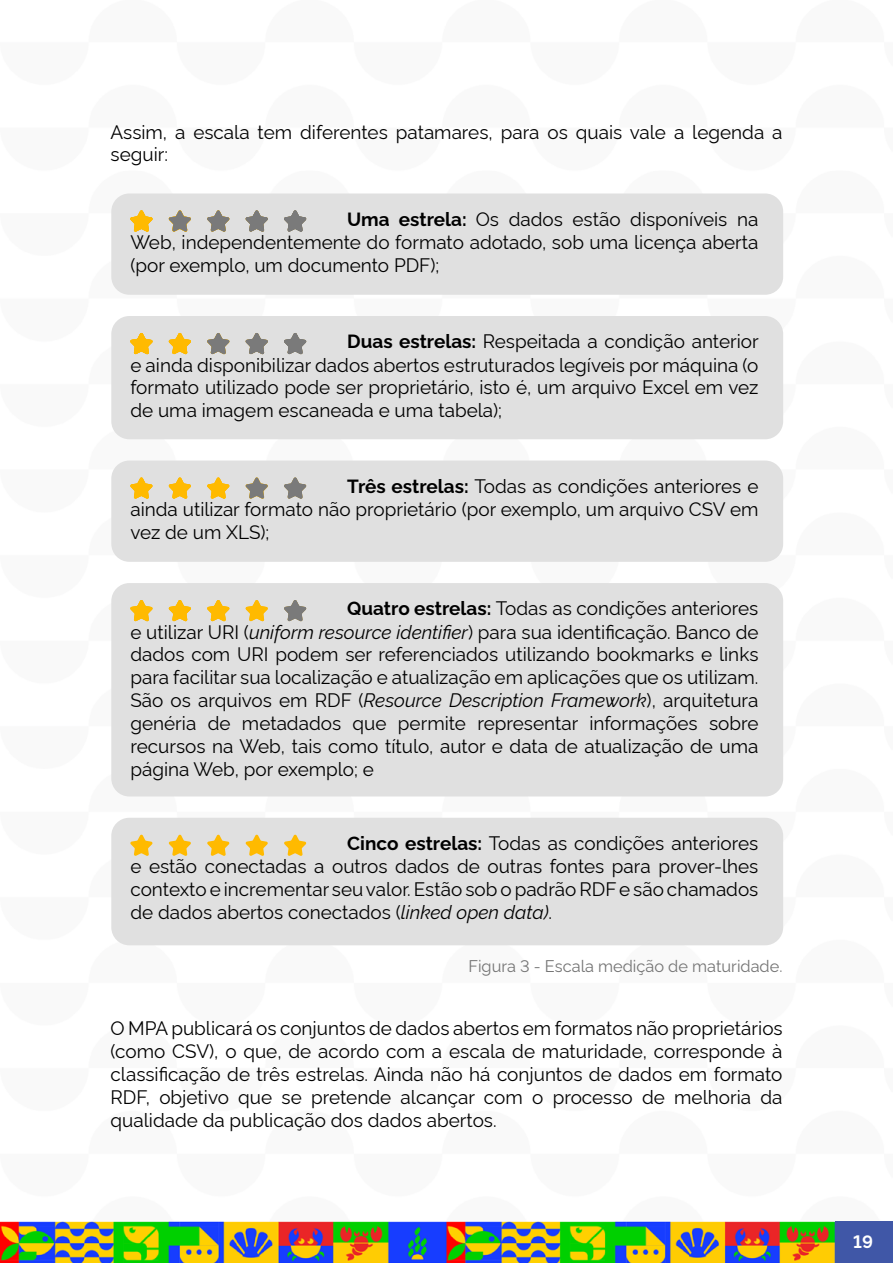
<style>
.page{position:relative;width:893px;height:1263px;background:#fff}
.page>*{position:absolute;margin:0;border:0;box-sizing:border-box;transform-origin:0 0}
.t1{font:19.05px/23px "Rawline";color:#000;text-align:justify}
.t2{font:700 18px "Rawline";color:#fff}
.t3{font:16.5px "Rawline";color:#757575}
.s1{font-weight:700}
.s2{font-style:italic}
</style>
<div class="page">
<img style="left:0;top:206px;width:836px;height:1057px">
<div style="left:836px;top:1221px;width:57px;height:42px;background:#4057a7"></div>
<div style="left:111px;top:193px;width:672px;height:102px;background:#e0e0e0;border-radius:18px"></div>
<svg style="left:130px;top:210px;width:23px;height:22px"></svg>
<svg style="left:169px;top:210px;width:22px;height:22px"></svg>
<svg style="left:207px;top:210px;width:22px;height:22px"></svg>
<svg style="left:246px;top:210px;width:22px;height:22px"></svg>
<svg style="left:284px;top:210px;width:22px;height:22px"></svg>
<div style="left:111px;top:460px;width:672px;height:102px;background:#e0e0e0;border-radius:18px"></div>
<svg style="left:130px;top:477px;width:23px;height:22px"></svg>
<svg style="left:169px;top:477px;width:22px;height:22px"></svg>
<svg style="left:207px;top:477px;width:22px;height:22px"></svg>
<svg style="left:246px;top:477px;width:22px;height:22px"></svg>
<svg style="left:284px;top:477px;width:22px;height:22px"></svg>
<div style="left:111px;top:583px;width:672px;height:213px;background:#e0e0e0;border-radius:18px"></div>
<svg style="left:246px;top:600px;width:22px;height:21px"></svg>
<svg style="left:130px;top:600px;width:23px;height:21px"></svg>
<svg style="left:169px;top:600px;width:22px;height:21px"></svg>
<svg style="left:207px;top:600px;width:22px;height:21px"></svg>
<svg style="left:284px;top:600px;width:22px;height:21px"></svg>
<div style="left:111px;top:818px;width:672px;height:127px;background:#e0e0e0;border-radius:18px"></div>
<svg style="left:130px;top:835px;width:23px;height:21px"></svg>
<svg style="left:169px;top:835px;width:22px;height:21px"></svg>
<svg style="left:207px;top:835px;width:22px;height:21px"></svg>
<svg style="left:246px;top:835px;width:22px;height:21px"></svg>
<svg style="left:284px;top:835px;width:22px;height:21px"></svg>
<div style="left:111px;top:316px;width:672px;height:123px;background:#e0e0e0;border-radius:18px"></div>
<svg style="left:169px;top:333px;width:22px;height:21px"></svg>
<svg style="left:130px;top:333px;width:23px;height:21px"></svg>
<svg style="left:207px;top:333px;width:22px;height:21px"></svg>
<svg style="left:246px;top:333px;width:22px;height:21px"></svg>
<svg style="left:284px;top:333px;width:22px;height:21px"></svg>
<p class="t1" style="left:111px;top:118px;width:673px">Assim, a escala tem diferentes patamares, para os quais vale a legenda a seguir:</p>
<p class="t1" style="left:130px;top:205px;width:630px;text-indent:217px"><span class="s1">Uma estrela:</span> Os dados estão disponíveis na Web, independentemente do formato adotado, sob uma licença aberta (por exemplo, um documento PDF);</p>
<p class="t1" style="left:130px;top:328px;width:630px;text-indent:217px"><span class="s1">Duas estrelas:</span> Respeitada a condição anterior e ainda disponibilizar dados abertos estruturados legíveis por máquina (o formato utilizado pode ser proprietário, isto é, um arquivo Excel em vez de uma imagem escaneada e uma tabela);</p>
<p class="t1" style="left:130px;top:472px;width:630px;text-indent:217px"><span class="s1">Três estrelas:</span> Todas as condições anteriores e ainda utilizar formato não proprietário (por exemplo, um arquivo CSV em vez de um XLS);</p>
<p class="t1" style="left:130px;top:595px;width:630px;text-indent:217px"><span class="s1">Quatro estrelas:</span> Todas as condições anteriores e utilizar URI (<span class="s2">uniform resource identifier</span>) para sua identificação. Banco de dados com URI podem ser referenciados utilizando bookmarks e links para facilitar sua localização e atualização em aplicações que os utilizam.<br>São os arquivos em RDF (<span class="s2">Resource Description Framework</span>), arquitetura genéria de metadados que permite representar informações sobre recursos na Web, tais como título, autor e data de atualização de uma página Web, por exemplo; e</p>
<p class="t1" style="left:130px;top:830px;width:629px;text-indent:217px"><span class="s1">Cinco estrelas:</span> Todas as condições anteriores e estão conectadas a outros dados de outras fontes para prover-lhes contexto e incrementar seu valor. Estão sob o padrão RDF e são chamados de dados abertos conectados (<span class="s2">linked open data)</span>.</p>
<p class="t3" style="left:468px;top:953px;width:316px">Figura 3 - Escala medição de maturidade.</p>
<p class="t1" style="left:111px;top:1015px;width:674px">O MPA publicará os conjuntos de dados abertos em formatos não proprietários (como CSV), o que, de acordo com a escala de maturidade, corresponde à classificação de três estrelas. Ainda não há conjuntos de dados em formato RDF, objetivo que se pretende alcançar com o processo de melhoria da qualidade da publicação dos dados abertos.</p>
<p class="t2" style="left:853px;top:1228px;width:21px">19</p>
</div>
